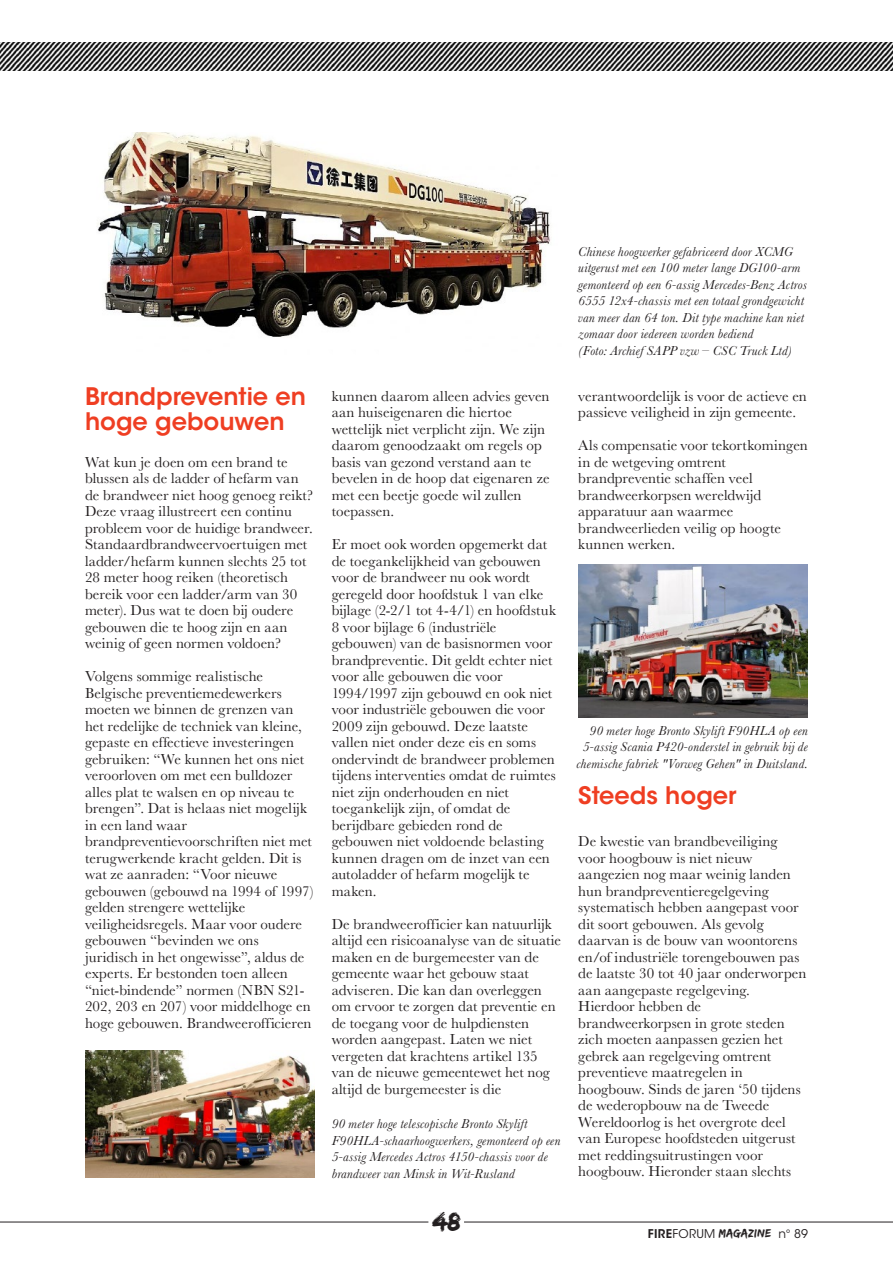
<style>
.page{position:relative;width:893px;height:1263px;background:#fff}
.page>*{position:absolute;margin:0;border:0;box-sizing:border-box;transform-origin:0 0}
.t1{font:27px "Edo SZ";color:#231f20}
.t2{font:600 24px/25.5px "ITC Avant Garde Std";color:#ef3e22}
.t3{font:15px/16.5px "Baskerville";letter-spacing:.005em;color:#231f20}
.t4{font:italic 13.5px/16.5px "Baskerville";letter-spacing:.02em;color:#231f20}
.t5{font:12px "ITC Avant Garde Std";letter-spacing:.02em;color:#231f20}
.s1{font-weight:600}
.s2{font-family:"Edo SZ"}
</style>
<div class="page">
<hr style="left:0;top:1221px;width:428px;height:1px;background:#231f20">
<hr style="left:464px;top:1221px;width:429px;height:1px;background:#231f20">
<img style="left:97px;top:133px;width:453px;height:204px">
<img style="left:578px;top:564px;width:230px;height:153px">
<img style="left:85px;top:1050px;width:230px;height:128px">
<img style="left:0;top:43px;width:893px;height:27px">
<h2 class="t2" style="left:85px;top:383px;width:222px">Brandpreventie en hoge gebouwen</h2>
<p class="t3" style="left:85px;top:453px;width:230px">Wat kun je doen om een brand te blussen als de ladder of hefarm van de brandweer niet hoog genoeg reikt?<br>Deze vraag illustreert een continu probleem voor de huidige brandweer.<br>Standaardbrandweervoertuigen met ladder/hefarm kunnen slechts 25 tot 28 meter hoog reiken (theoretisch bereik voor een ladder/arm van 30 meter). Dus wat te doen bij oudere gebouwen die te hoog zijn en aan weinig of geen normen voldoen?</p>
<p class="t3" style="left:85px;top:668px;width:230px">Volgens sommige realistische Belgische preventiemedewerkers moeten we binnen de grenzen van het redelijke de techniek van kleine, gepaste en effectieve investeringen gebruiken: “We kunnen het ons niet veroorloven om met een bulldozer alles plat te walsen en op niveau te brengen”. Dat is helaas niet mogelijk in een land waar brandpreventievoorschriften niet met terugwerkende kracht gelden. Dit is wat ze aanraden: “Voor nieuwe gebouwen (gebouwd na 1994 of 1997) gelden strengere wettelijke veiligheidsregels. Maar voor oudere gebouwen “bevinden we ons juridisch in het ongewisse”, aldus de experts. Er bestonden toen alleen “niet-bindende” normen (NBN S21- 202, 203 en 207) voor middelhoge en hoge gebouwen. Brandweerofficieren</p>
<p class="t3" style="left:332px;top:387px;width:220px">kunnen daarom alleen advies geven aan huiseigenaren die hiertoe wettelijk niet verplicht zijn. We zijn daarom genoodzaakt om regels op basis van gezond verstand aan te bevelen in de hoop dat eigenaren ze met een beetje goede wil zullen toepassen.</p>
<p class="t3" style="left:332px;top:536px;width:226px">Er moet ook worden opgemerkt dat de toegankelijkheid van gebouwen voor de brandweer nu ook wordt geregeld door hoofdstuk 1 van elke bijlage (2-2/1 tot 4-4/1) en hoofdstuk<br>8 voor bijlage 6 (industriële gebouwen) van de basisnormen voor brandpreventie. Dit geldt echter niet voor alle gebouwen die voor<br>1994/1997 zijn gebouwd en ook niet voor industriële gebouwen die voor<br>2009 zijn gebouwd. Deze laatste vallen niet onder deze eis en soms ondervindt de brandweer problemen tijdens interventies omdat de ruimtes niet zijn onderhouden en niet toegankelijk zijn, of omdat de berijdbare gebieden rond de gebouwen niet voldoende belasting kunnen dragen om de inzet van een autoladder of hefarm mogelijk te maken.</p>
<p class="t3" style="left:332px;top:915px;width:231px">De brandweerofficier kan natuurlijk altijd een risicoanalyse van de situatie maken en de burgemeester van de gemeente waar het gebouw staat adviseren. Die kan dan overleggen om ervoor te zorgen dat preventie en de toegang voor de hulpdiensten worden aangepast. Laten we niet vergeten dat krachtens artikel 135 van de nieuwe gemeentewet het nog altijd de burgemeester is die</p>
<p class="t4" style="left:332px;top:1116px;width:230px">90 meter hoge telescopische Bronto Skylift F90HLA-schaarhoogwerkers, gemonteerd op een 5-assig Mercedes Actros 4150-chassis voor de brandweer van Minsk in Wit-Rusland</p>
<h1 class="t1" style="left:432px;top:1206px;width:30px">48</h1>
<p class="t4" style="left:578px;top:243px;width:230px">Chinese hoogwerker gefabriceerd door XCMG uitgerust met een 100 meter lange DG100-arm gemonteerd op een 6-assig Mercedes-Benz Actros 6555 12x4-chassis met een totaal grondgewicht van meer dan 64 ton. Dit type machine kan niet zomaar door iedereen worden bediend<br>(Foto: Archief SAPP vzw – CSC Truck Ltd)</p>
<p class="t3" style="left:578px;top:387px;width:230px">verantwoordelijk is voor de actieve en passieve veiligheid in zijn gemeente.</p>
<p class="t3" style="left:578px;top:437px;width:231px">Als compensatie voor tekortkomingen in de wetgeving omtrent brandpreventie schaffen veel brandweerkorpsen wereldwijd apparatuur aan waarmee brandweerlieden veilig op hoogte kunnen werken.</p>
<p class="t4" style="left:577px;top:722px;width:233px;text-align:right">90 meter hoge Bronto Skylift F90HLA op een<br>5-assig Scania P420-onderstel in gebruik bij de chemische fabriek "Vorweg Gehen" in Duitsland.</p>
<h2 class="t2" style="left:578px;top:782px;width:160px">Steeds hoger</h2>
<p class="t3" style="left:578px;top:833px;width:230px">De kwestie van brandbeveiliging voor hoogbouw is niet nieuw aangezien nog maar weinig landen hun brandpreventieregelgeving systematisch hebben aangepast voor dit soort gebouwen. Als gevolg daarvan is de bouw van woontorens en/of industriële torengebouwen pas de laatste 30 tot 40 jaar onderworpen aan aangepaste regelgeving.<br>Hierdoor hebben de brandweerkorpsen in grote steden zich moeten aanpassen gezien het gebrek aan regelgeving omtrent preventieve maatregelen in hoogbouw. Sinds de jaren ‘50 tijdens de wederopbouw na de Tweede<br>Wereldoorlog is het overgrote deel van Europese hoofdsteden uitgerust met reddingsuitrustingen voor hoogbouw. Hieronder staan slechts</p>
<p class="t5" style="left:648px;top:1226px;width:162px"><span class="s1">FIRE</span>FORUM <span class="s2">MAGAZINE</span> n° 89</p>
</div>
